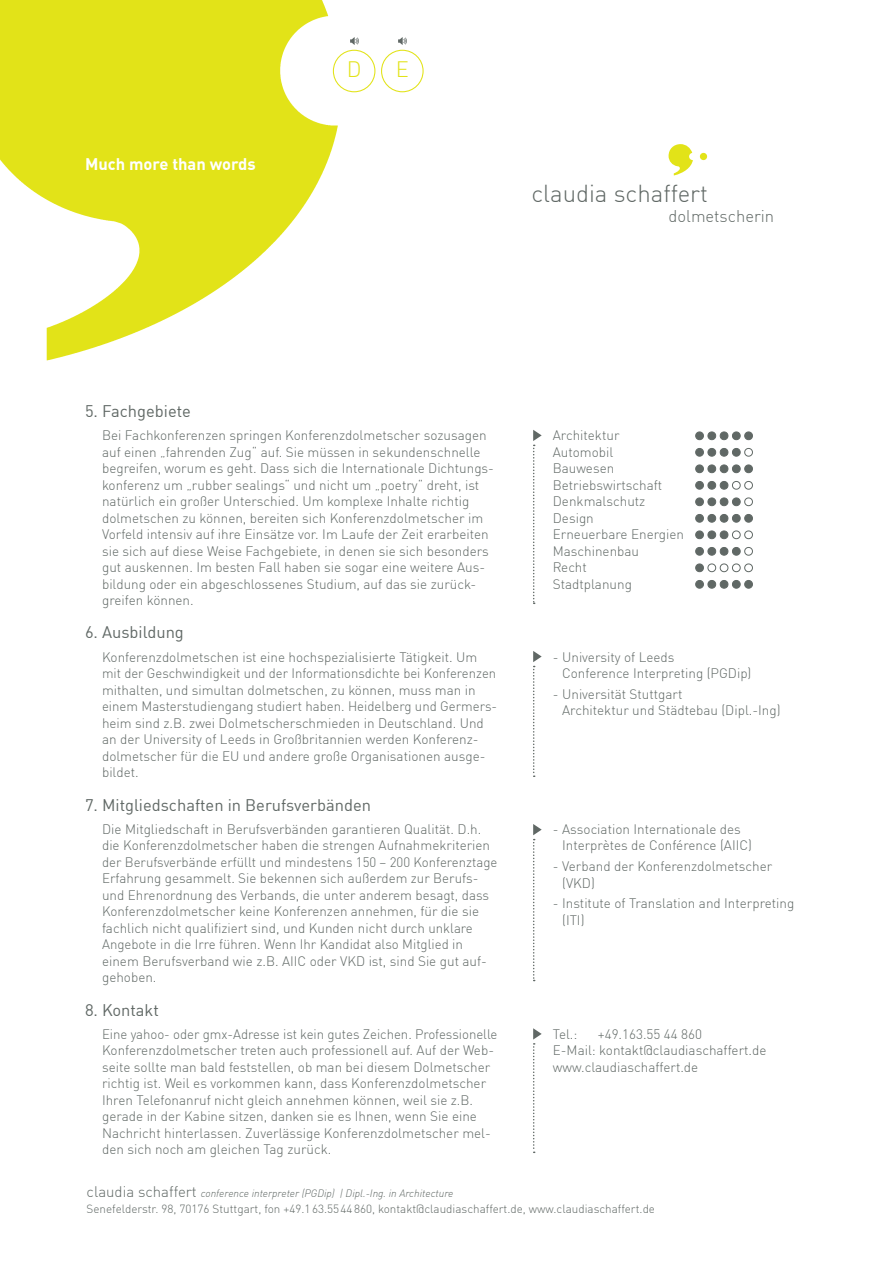
<style>
.page{position:relative;width:893px;height:1263px;background:#fff}
.page>*{position:absolute;margin:0;border:0;box-sizing:border-box;transform-origin:0 0}
.t1{font:300 24px "DIN Offc Pro";color:#606865}
.t2{font:300 21.9px "DIN Offc Pro";color:#e2e318}
.t3{font:300 16.65px "DIN Offc Pro";color:#606865}
.t4{font:16.5px "DIN Offc Pro";color:#606865}
.t5{font:700 16.5px "DIN Offc Pro";color:#fff}
.t6{font:300 13.5px/16.5px "DIN Offc Pro";color:#606865}
.t7{font:300 11.7px "DIN Offc Pro";color:#606865}
.t8{font:italic 300 10.5px "DIN Offc Pro";color:#606865}
.s1{font-style:normal;font-size:15px}
</style>
<div class="page">
<img style="left:0;top:0;width:422px;height:361px">
<svg style="left:695px;top:431px;width:58px;height:10px"></svg>
<svg style="left:695px;top:448px;width:58px;height:9px"></svg>
<svg style="left:695px;top:464px;width:58px;height:10px"></svg>
<svg style="left:695px;top:481px;width:58px;height:9px"></svg>
<svg style="left:695px;top:497px;width:58px;height:10px"></svg>
<svg style="left:695px;top:514px;width:58px;height:9px"></svg>
<svg style="left:695px;top:530px;width:58px;height:10px"></svg>
<svg style="left:695px;top:547px;width:58px;height:9px"></svg>
<svg style="left:695px;top:563px;width:58px;height:10px"></svg>
<svg style="left:695px;top:580px;width:58px;height:9px"></svg>
<svg style="left:533px;top:430px;width:9px;height:174px"></svg>
<svg style="left:533px;top:651px;width:9px;height:126px"></svg>
<svg style="left:533px;top:824px;width:9px;height:157px"></svg>
<svg style="left:533px;top:1028px;width:9px;height:125px"></svg>
<div style="left:700px;top:153px;width:7px;height:7px;background:#e2e318;border-radius:50%"></div>
<svg style="left:669px;top:144px;width:24px;height:32px"></svg>
<div style="left:333px;top:50px;width:42px;height:42px;border:1px solid #e2e318;border-radius:50%"></div>
<div style="left:381px;top:50px;width:43px;height:42px;border:1px solid #e2e318;border-radius:50%"></div>
<svg style="left:350px;top:37px;width:8px;height:7px"></svg>
<svg style="left:398px;top:37px;width:8px;height:7px"></svg>
<p class="t5" style="left:85px;top:150px;width:172px">Much more than words</p>
<h2 class="t2" style="left:347px;top:52px;width:16px">D</h2>
<h2 class="t2" style="left:396px;top:52px;width:15px">E</h2>
<h1 class="t1" style="left:531px;top:175px;width:178px">claudia schaffert</h1>
<p class="t3" style="left:668px;top:203px;width:107px">dolmetscherin</p>
<p class="t4" style="left:85px;top:398px;width:107px">5. Fachgebiete</p>
<p class="t6" style="left:102px;top:426px;width:393px">Bei Fachkonferenzen springen Konferenzdolmetscher sozusagen auf einen „fahrenden Zug“ auf. Sie müssen in sekundenschnelle begreifen, worum es geht. Dass sich die Internationale Dichtungs&shy;konferenz um „rubber sealings“ und nicht um „poetry“ dreht, ist natürlich ein großer Unterschied. Um komplexe Inhalte richtig dolmetschen zu können, bereiten sich Konferenzdolmetscher im Vorfeld intensiv auf ihre Einsätze vor. Im Laufe der Zeit erarbeiten sie sich auf diese Weise Fachgebiete, in denen sie sich besonders gut auskennen. Im besten Fall haben sie sogar eine weitere Aus&shy;bildung oder ein abgeschlossenes Studium, auf das sie zurück&shy;greifen können.</p>
<p class="t6" style="left:553px;top:426px;width:133px">Architektur<br>Automobil<br>Bauwesen<br>Betriebswirtschaft<br>Denkmalschutz<br>Design<br>Erneuerbare Energien<br>Maschinenbau<br>Recht<br>Stadtplanung</p>
<p class="t4" style="left:85px;top:619px;width:100px">6. Ausbildung</p>
<p class="t6" style="left:102px;top:647px;width:397px">Konferenzdolmetschen ist eine hochspezialisierte Tätigkeit. Um mit der Geschwindigkeit und der Informationsdichte bei Konferenzen mithalten, und simultan dolmetschen, zu können, muss man in einem Masterstudiengang studiert haben. Heidelberg und Germers&shy;heim sind z.B. zwei Dolmetscherschmieden in Deutschland. Und an der University of Leeds in Großbritannien werden Konferenz&shy;dolmetscher für die EU und andere große Organisationen ausge&shy;bildet.</p>
<p class="t6" style="left:562px;top:647px;width:191px;text-indent:-9px">- University of Leeds<br>Conference Interpreting (PGDip)</p>
<p class="t6" style="left:562px;top:685px;width:220px;text-indent:-9px">- Universität Stuttgart<br>Architektur und Städtebau (Dipl.-Ing)</p>
<p class="t4" style="left:85px;top:791px;width:287px">7. Mitgliedschaften in Berufsverbänden</p>
<p class="t6" style="left:102px;top:819px;width:397px">Die Mitgliedschaft in Berufsverbänden garantieren Qualität. D.h. die Konferenzdolmetscher haben die strengen Aufnahmekriterien der Berufsverbände erfüllt und mindestens 150 – 200 Konferenztage Erfahrung gesammelt. Sie bekennen sich außerdem zur Berufs&shy;und Ehrenordnung des Verbands, die unter anderem besagt, dass Konferenzdolmetscher keine Konferenzen annehmen, für die sie fachlich nicht qualifiziert sind, und Kunden nicht durch unklare Angebote in die Irre führen. Wenn Ihr Kandidat also Mitglied in einem Berufsverband wie z.B. AIIC oder VKD ist, sind Sie gut auf&shy;gehoben.</p>
<p class="t6" style="left:562px;top:819px;width:191px;text-indent:-9px">- Association Internationale des<br>Interprètes de Conférence (AIIC)</p>
<p class="t6" style="left:562px;top:857px;width:212px;text-indent:-9px">- Verband der Konferenzdolmetscher (VKD)</p>
<p class="t6" style="left:562px;top:894px;width:234px;text-indent:-9px">- Institute of Translation and Interpreting (ITI)</p>
<p class="t4" style="left:85px;top:997px;width:75px">8. Kontakt</p>
<p class="t6" style="left:102px;top:1024px;width:397px">Eine yahoo- oder gmx-Adresse ist kein gutes Zeichen. Professionelle Konferenzdolmetscher treten auch professionell auf. Auf der Web&shy;seite sollte man bald feststellen, ob man bei diesem Dolmetscher richtig ist. Weil es vorkommen kann, dass Konferenzdolmetscher Ihren Telefonanruf nicht gleich annehmen können, weil sie z.B. gerade in der Kabine sitzen, danken sie es Ihnen, wenn Sie eine Nachricht hinterlassen. Zuverlässige Konferenzdolmetscher mel&shy;den sich noch am gleichen Tag zurück.</p>
<p class="t6" style="left:553px;top:1024px;width:26px">Tel.:</p>
<p class="t6" style="left:553px;top:1024px;width:215px;text-indent:45px">+49.163.55 44 860<br>E-Mail: kontakt@claudiaschaffert.de www.claudiaschaffert.de</p>
<p class="t8" style="left:87px;top:1185px;width:368px"><span class="s1">claudia schaffert</span> conference interpreter (PGDip) | Dipl.-Ing. in Architecture</p>
<p class="t7" style="left:87px;top:1199px;width:570px">Senefelderstr. 98, 70176 Stuttgart, fon +49.163.5544860, kontakt@claudiaschaffert.de, www.claudiaschaffert.de</p>
</div>
